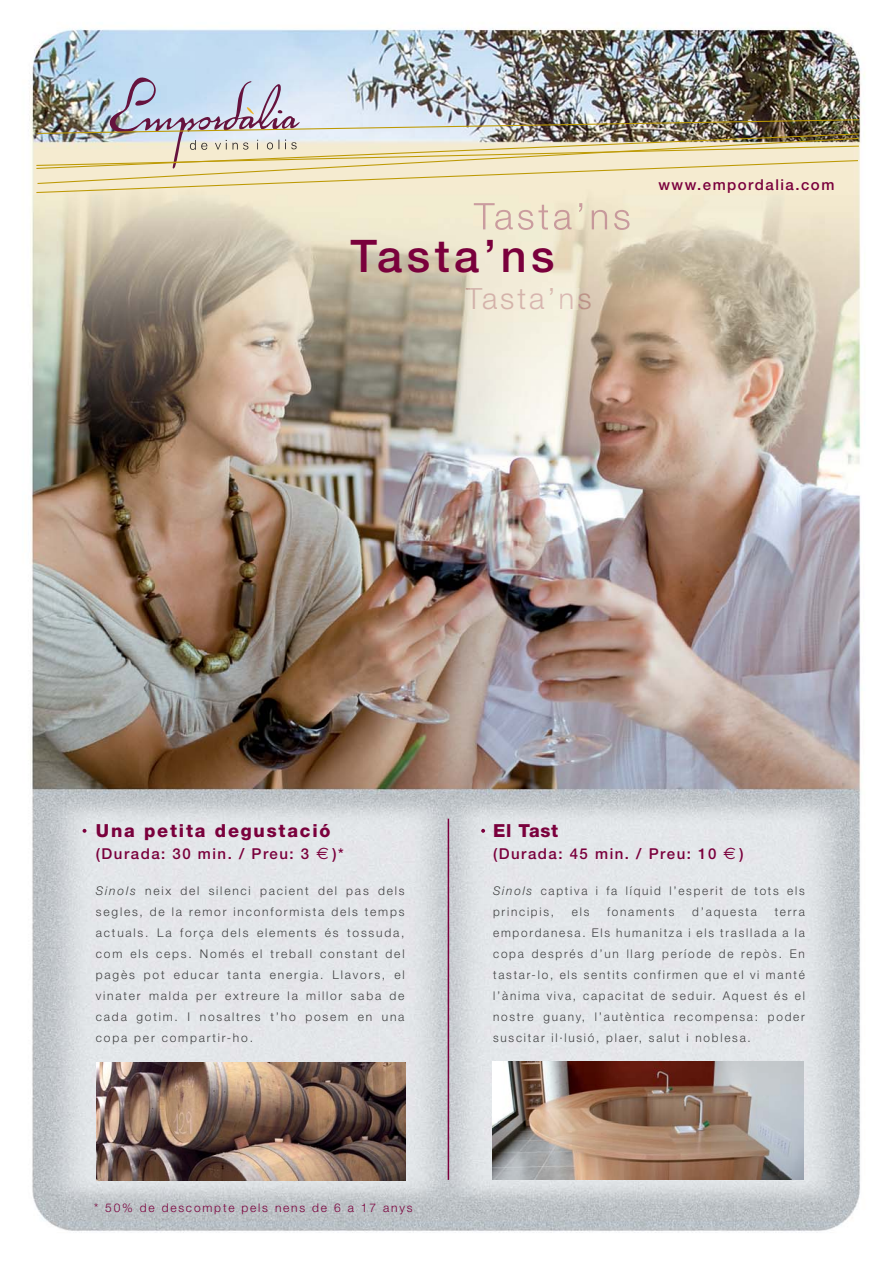
<style>
.page{position:relative;width:894px;height:1262px;background:#fff}
.page>*{position:absolute;margin:0;border:0;box-sizing:border-box;transform-origin:0 0}
.t1{font:500 45px "Helvetica Neue";letter-spacing:.1em;color:#7a003c}
.t2{font:300 29.55px "Helvetica Neue";letter-spacing:.1em;color:#c19f8f}
.t3{font:800 18px "Helvetica Neue";letter-spacing:.1em;color:#7a003c}
.t4{font:500 15px "Helvetica Neue";letter-spacing:.1em;color:#7a003c}
.t5{font:300 12px/21px "Helvetica Neue";letter-spacing:.15em;color:#404041;text-align:justify}
.t6{font:300 12px "Helvetica Neue";letter-spacing:.15em;color:#7a003c}
.s1{color:#d4b2aa}
.s2{color:#d4b3aa}
.s3{color:#d4b3ab}
.s4{color:#d7b5af}
.s5{color:#d8b7ae}
.s6{color:#d9b8b2}
.s7{color:#bc9387}
.s8{font-family:"Euro Sans";font-weight:400;font-size:16.5px}
.s9{font-style:italic}
</style>
<div class="page">
<img style="left:29px;top:23px;width:836px;height:1210px">
<img style="left:96px;top:1062px;width:309px;height:118px">
<img style="left:492px;top:1061px;width:311px;height:118px">
<img style="left:35px;top:76px;width:824px;height:118px">
<img style="left:473px;top:203px;width:156px;height:27px">
<img style="left:465px;top:288px;width:125px;height:22px">
<hr style="left:447px;top:818px;width:2px;height:361px;background:#7a003c">
<svg style="left:82px;top:829px;width:4px;height:3px"></svg>
<svg style="left:481px;top:829px;width:4px;height:3px"></svg>
<h1 class="t1" style="left:350px;top:239px;width:205px">Tasta’ns</h1>
<h2 class="t2" style="left:465px;top:288px;width:127px">T<span class="s1">a</span><span class="s2">s</span><span class="s3">t</span><span class="s4">a</span><span class="s5">’</span><span class="s6">n</span><span class="s7">s</span></h2>
<p class="t4" style="left:658px;top:179px;width:177px">www.empordalia.com</p>
<h3 class="t3" style="left:96px;top:824px;width:236px">Una petita degustació</h3>
<p class="t4" style="left:96px;top:848px;width:249px">(Durada: 30 min. / Preu: 3 <span class="s8">€</span> )*</p>
<p class="t5" style="left:96px;top:881px;width:310px"><span class="s9">Sinols</span> neix del silenci pacient del pas dels segles, de la remor inconformista dels temps actuals. La força dels elements és tossuda, com els ceps. Només el treball constant del pagès pot educar tanta energia. Llavors, el vinater malda per extreure la millor saba de cada gotim. I nosaltres t’ho posem en una copa per compartir-ho.</p>
<p class="t6" style="left:94px;top:1202px;width:320px">* 50% de descompte pels nens de 6 a 17 anys</p>
<h3 class="t3" style="left:493px;top:824px;width:66px">El Tast</h3>
<p class="t4" style="left:493px;top:848px;width:252px">(Durada: 45 min. / Preu: 10 <span class="s8">€</span> )</p>
<p class="t5" style="left:493px;top:881px;width:313px"><span class="s9">Sinols</span> captiva i fa líquid l’esperit de tots els principis,</p>
<p class="t5" style="left:571px;top:902px;width:19px">els</p>
<p class="t5" style="left:606px;top:902px;width:69px">fonaments</p>
<p class="t5" style="left:692px;top:902px;width:66px">d’aquesta</p>
<p class="t5" style="left:493px;top:902px;width:313px;text-indent:281px">terra empordanesa. Els humanitza i els trasllada a la copa després d’un llarg període de repòs. En tastar-lo, els sentits confirmen que el vi manté l’ànima viva, capacitat de seduir. Aquest és el nostre guany, l’autèntica recompensa: poder suscitar il·lusió, plaer, salut i noblesa.</p>
</div>
